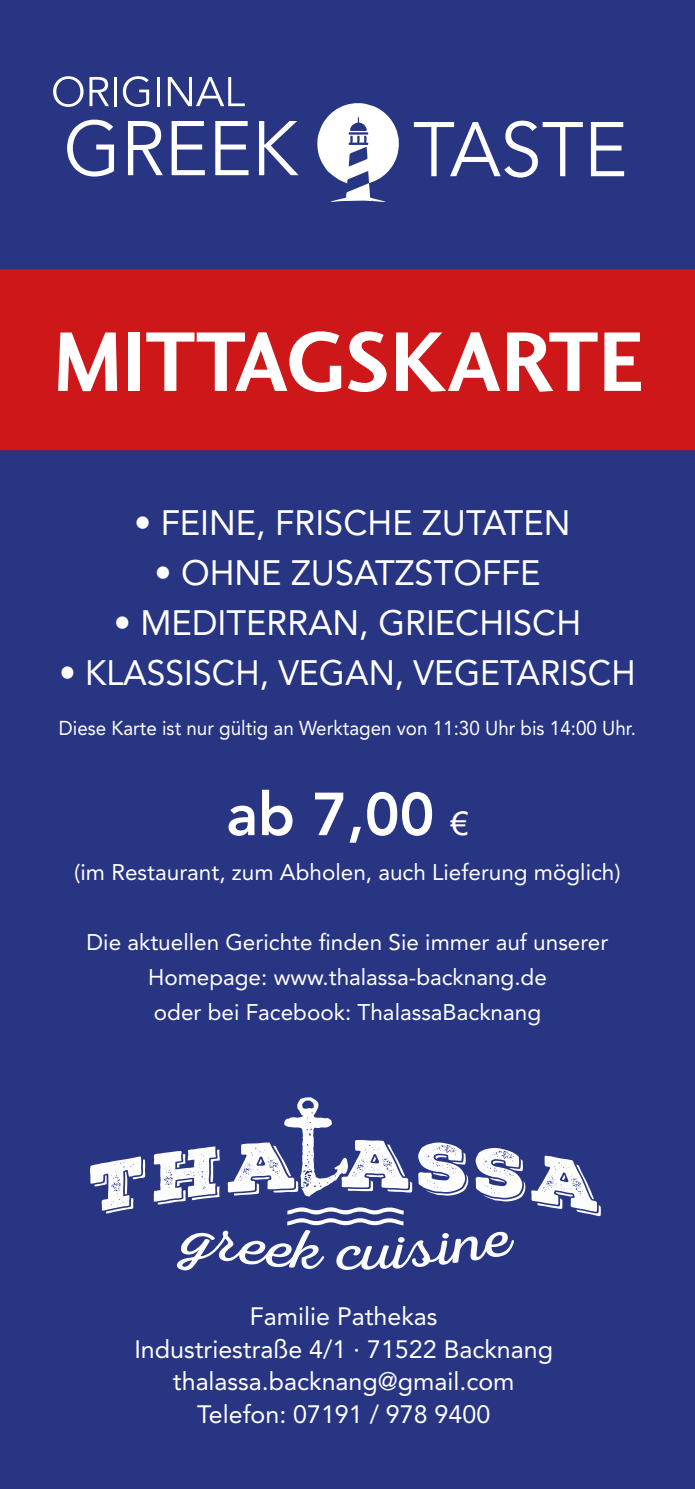
<style>
.page{position:relative;width:695px;height:1489px;background:#fff}
.page>*{position:absolute;margin:0;border:0;box-sizing:border-box;transform-origin:0 0}
.t1{font:800 87.5px/82.5px "Avenir";color:#fff;text-align:center}
.t2{font:87.5px "Charlotte Sans Bold Plain";color:#fff}
.t3{font:800 60px "Avenir";color:#fff}
.t4{font:35px "Avenir";color:#fff}
.t5{font:35px "Avenir";color:#fff;scale:.96 1}
.t6{font:25px/32.5px "Avenir";color:#fff;text-align:center}
.t7{font:22.5px/35px "Avenir";color:#fff;text-align:center}
.t8{font:20px "Avenir";color:#fff;scale:.94 1}
.s1{font-family:"Arial";font-weight:400;font-size:32.5px}
</style>
<div class="page">
<div style="left:0;top:0;width:694px;height:1488px;background:#283583"></div>
<svg style="left:90px;top:1156px;width:55px;height:57px"></svg>
<svg style="left:531px;top:1155px;width:69px;height:60px"></svg>
<svg style="left:154px;top:1097px;width:371px;height:173px"></svg>
<svg style="left:317px;top:103px;width:82px;height:99px"></svg>
<svg style="left:53px;top:76px;width:56px;height:31px"></svg>
<hr style="left:114px;top:77px;width:3px;height:29px;background:#fff">
<svg style="left:123px;top:76px;width:26px;height:31px"></svg>
<hr style="left:157px;top:77px;width:3px;height:29px;background:#fff">
<svg style="left:168px;top:77px;width:77px;height:29px"></svg>
<svg style="left:67px;top:120px;width:47px;height:56px"></svg>
<svg style="left:128px;top:121px;width:35px;height:54px"></svg>
<svg style="left:172px;top:121px;width:33px;height:54px"></svg>
<svg style="left:215px;top:121px;width:33px;height:54px"></svg>
<svg style="left:259px;top:121px;width:39px;height:54px"></svg>
<svg style="left:414px;top:121px;width:168px;height:57px"></svg>
<svg style="left:590px;top:122px;width:34px;height:54px"></svg>
<div style="left:0;top:269px;width:694px;height:181px;background:#cd1719"></div>
<h1 class="t1" style="left:144px;top:290px;width:408px">MITTAGS-<br>KARTE</h1>
<h1 class="t2" style="left:53px;top:309px;width:591px">MITTAGSKARTE</h1>
<h3 class="t4" style="left:134px;top:502px;width:438px">• FEINE, FRISCHE ZUTATEN</h3>
<h3 class="t4" style="left:154px;top:552px;width:387px">• OHNE ZUSATZSTOFFE</h3>
<h3 class="t4" style="left:114px;top:602px;width:469px">• MEDITERRAN, GRIECHISCH</h3>
<h3 class="t5" style="left:59px;top:652px;width:602px">• KLASSISCH, VEGAN, VEGETARISCH</h3>
<p class="t8" style="left:59px;top:716px;width:615px">Diese Karte ist nur gültig an Werktagen von 11:30 Uhr bis 14:00 Uhr.</p>
<h2 class="t3" style="left:226px;top:778px;width:243px">ab 7,00 <span class="s1">€</span></h2>
<p class="t7" style="left:74px;top:854px;width:548px">(im Restaurant, zum Abholen, auch Lieferung möglich)</p>
<p class="t7" style="left:87px;top:924px;width:523px">Die aktuellen Gerichte finden Sie immer auf unserer<br>Homepage: www.thalassa-backnang.de<br>oder bei Facebook: ThalassaBacknang</p>
<p class="t6" style="left:134px;top:1300px;width:420px">Familie Pathekas<br>Industriestraße 4/1 · 71522 Backnang thalassa.backnang@gmail.com<br>Telefon: 07191 / 978 9400</p>
</div>
